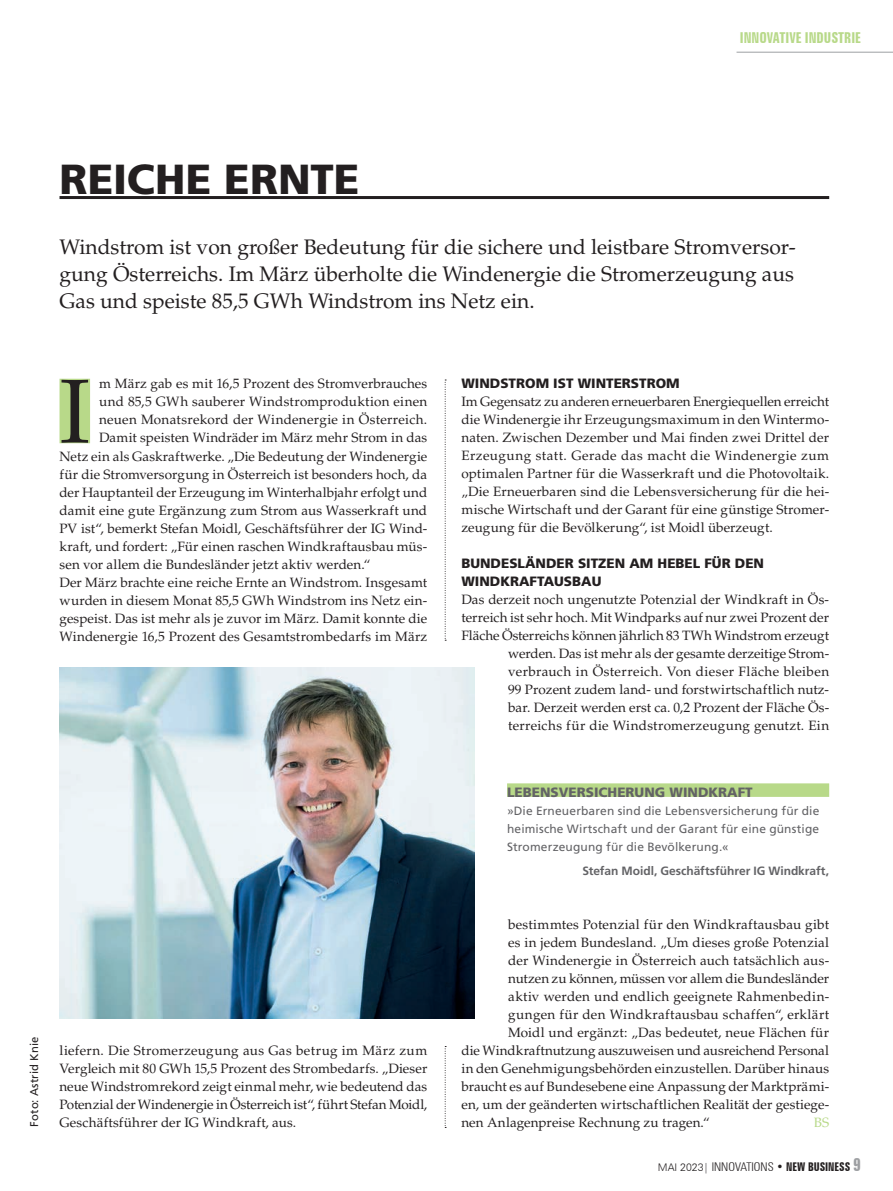
<style>
.page{position:relative;width:893px;height:1191px;background:#fff}
.page>*{position:absolute;margin:0;border:0;box-sizing:border-box;transform-origin:0 0}
.t1{font:90.6px "Palatino LT Std";color:#231f20}
.t2{font:900 42px "Frutiger LT Std";color:#231f20}
.t3{font:21px/27px "Palatino LT Std";color:#231f20;text-align:justify}
.t4{font:700 extra-condensed 15px "Zurich BT";color:#b8d989}
.t5{font:13.5px/18px "Palatino LT Std";letter-spacing:.01em;color:#231f20;text-align:justify}
.t6{font:900 13.5px/18px "Frutiger LT Std";color:#231f20}
.t7{font:13.5px "Palatino LT Std";letter-spacing:.03em;color:#231f20}
.t8{font:900 13.5px "Frutiger LT Std";color:#636366}
.t9{font:13.5px "Palatino LT Std";color:#b8d989}
.t10{font:12px/18px "Frutiger LT Std";letter-spacing:.01em;color:#636366;text-align:justify}
.t11{font:700 12px "Frutiger LT Std";color:#636366}
.t12{font:700 extra-condensed 12px "Zurich BT";color:#231f20}
.t13{font:11.25px "Frutiger LT Std";letter-spacing:.015em;color:#231f20}
.s1{font-weight:300;font-stretch:normal;font-size:10.5px}
.s2{font-weight:300;font-stretch:condensed}
.s3{font-size:18px;color:#9d9fa2}
</style>
<div class="page">
<hr style="left:736px;top:52px;width:157px;height:1px;background:#9d9fa2">
<div style="left:60px;top:379px;width:30px;height:64px;background:#b8d989"></div>
<img style="left:60px;top:667px;width:414px;height:351px">
<svg style="left:445px;top:1046px;width:1px;height:82px"></svg>
<svg style="left:445px;top:379px;width:1px;height:262px"></svg>
<hr style="left:60px;top:196px;width:769px;height:3px;background:#231f20">
<div style="left:507px;top:783px;width:322px;height:14px;background:#b8d989"></div>
<p class="t4" style="left:740px;top:29px;width:123px">INNOVATIVE INDUSTRIE</p>
<h2 class="t2" style="left:60px;top:154px;width:301px">REICHE ERNTE</h2>
<h3 class="t3" style="left:60px;top:234px;width:738px">Windstrom ist von großer Bedeutung für die sichere und leistbare Stromversor&shy;gung Österreichs. Im März überholte die Windenergie die Stromerzeugung aus Gas und speiste 85,5 GWh Windstrom ins Netz ein.</h3>
<h1 class="t1" style="left:60px;top:358px;width:32px">I</h1>
<p class="t5" style="left:99px;top:375px;width:330px">m März gab es mit 16,5 Prozent des Stromverbrauches</p>
<p class="t5" style="left:99px;top:393px;width:330px">und 85,5 GWh sauberer Windstromproduktion einen</p>
<p class="t5" style="left:99px;top:411px;width:330px">neuen Monatsrekord der Windenergie in Österreich.</p>
<p class="t5" style="left:99px;top:429px;width:330px">Damit speisten Windräder im März mehr Strom in das</p>
<p class="t5" style="left:60px;top:447px;width:369px">Netz ein als Gaskraftwerke. „Die Bedeutung der Windenergie</p>
<p class="t5" style="left:60px;top:465px;width:369px">für die Stromversorgung in Österreich ist besonders hoch, da</p>
<p class="t5" style="left:60px;top:483px;width:369px">der Hauptanteil der Erzeugung im Winterhalbjahr erfolgt und</p>
<p class="t5" style="left:60px;top:501px;width:369px">damit eine gute Ergänzung zum Strom aus Wasserkraft und</p>
<p class="t5" style="left:60px;top:519px;width:369px">PV ist“, bemerkt Stefan Moidl, Geschäftsführer der IG Wind-</p>
<p class="t5" style="left:60px;top:537px;width:369px">kraft, und fordert: „Für einen raschen Windkraftausbau müs-</p>
<p class="t5" style="left:60px;top:555px;width:313px">sen vor allem die Bundesländer jetzt aktiv werden.“</p>
<p class="t5" style="left:60px;top:573px;width:369px">Der März brachte eine reiche Ernte an Windstrom. Insgesamt</p>
<p class="t5" style="left:60px;top:591px;width:369px">wurden in diesem Monat 85,5 GWh Windstrom ins Netz ein-</p>
<p class="t5" style="left:60px;top:609px;width:369px">gespeist. Das ist mehr als je zuvor im März. Damit konnte die</p>
<p class="t5" style="left:60px;top:627px;width:369px">Windenergie 16,5 Prozent des Gesamtstrombedarfs im März</p>
<p class="t13" style="left:28px;top:1126px;width:92px;rotate:-90deg">Foto: Astrid Knie</p>
<p class="t5" style="left:60px;top:1041px;width:369px">liefern. Die Stromerzeugung aus Gas betrug im März zum Vergleich mit 80 GWh 15,5 Prozent des Strombedarfs. „Dieser neue Windstromrekord zeigt einmal mehr, wie bedeutend das Potenzial der Windenergie in Österreich ist“, führt Stefan Moidl, Geschäftsführer der IG Windkraft, aus.</p>
<p class="t6" style="left:461px;top:375px;width:220px">WINDSTROM IST WINTERSTROM</p>
<p class="t5" style="left:461px;top:393px;width:369px">Im Gegensatz zu anderen erneuerbaren Energiequellen erreicht die Windenergie ihr Erzeugungsmaximum in den Wintermo&shy;naten. Zwischen Dezember und Mai nden zwei Drittel der Erzeugung statt. Gerade das macht die Windenergie zum optimalen Partner für die Wasserkraft und die Photovoltaik. „Die Erneuerbaren sind die Lebensversicherung für die hei&shy;mische Wirtschaft und der Garant für eine günstige Stromer&shy;zeugung für die Bevölkerung“, ist Moidl überzeugt.</p>
<p class="t6" style="left:461px;top:554px;width:304px">BUNDESLÄNDER SITZEN AM HEBEL FÜR DEN<br>WINDKRAFTAUSBAU</p>
<p class="t5" style="left:461px;top:591px;width:369px;text-align:right">Das derzeit noch ungenutzte Potenzial der Windkraft in Ös&shy;terreich ist sehr hoch. Mit Windparks auf nur zwei Prozent der Fläche Österreichs können jährlich 83 TWh Windstrom erzeugt werden. Das ist mehr als der gesamte derzeitige Strom&shy;verbrauch in Österreich. Von dieser Fläche bleiben<br>99 Prozent zudem land- und forstwirtschaftlich nutz-<br>bar. Derzeit werden erst ca. 0,2 Prozent der Fläche Ös&shy;terreichs für die Windstromerzeugung genutzt. Ein</p>
<p class="t8" style="left:507px;top:784px;width:247px">LEBENSVERSICHERUNG WINDKRAFT</p>
<p class="t10" style="left:507px;top:801px;width:314px">»Die Erneuerbaren sind die Lebensversicherung für die heimische Wirtschaft und der Garant für eine günstige Stromerzeugung für die Bevölkerung.«</p>
<p class="t11" style="left:582px;top:863px;width:248px">Stefan Moidl, Geschäftsführer IG Windkraft,</p>
<p class="t5" style="left:508px;top:915px;width:323px">bestimmtes Potenzial für den Windkraftausbau gibt</p>
<p class="t5" style="left:508px;top:933px;width:322px">es in jedem Bundesland. „Um dieses große Potenzial</p>
<p class="t5" style="left:508px;top:951px;width:323px">der Windenergie in Österreich auch tatsächlich aus-</p>
<p class="t5" style="left:508px;top:969px;width:322px">nutzen zu können, müssen vor allem die Bundesländer</p>
<p class="t5" style="left:508px;top:987px;width:323px">aktiv werden und endlich geeignete Rahmenbedin-</p>
<p class="t7" style="left:508px;top:1006px;width:323px">gungen für den Windkraftausbau schaffen“, erklärt</p>
<p class="t5" style="left:508px;top:1023px;width:323px">Moidl und ergänzt: „Das bedeutet, neue Flächen für</p>
<p class="t5" style="left:461px;top:1041px;width:369px">die Windkraftnutzung auszuweisen und ausreichend Personal</p>
<p class="t5" style="left:461px;top:1059px;width:369px">in den Genehmigungsbehörden einzustellen. Darüber hinaus</p>
<p class="t5" style="left:461px;top:1077px;width:369px">braucht es auf Bundesebene eine Anpassung der Marktprämi-</p>
<p class="t5" style="left:461px;top:1095px;width:369px">en, um der geänderten wirtschaftlichen Realität der gestiege-</p>
<p class="t5" style="left:461px;top:1113px;width:250px">nen Anlagenpreise Rechnung zu tragen.“</p>
<p class="t9" style="left:814px;top:1114px;width:17px">BS</p>
<p class="t12" style="left:658px;top:1159px;width:205px"><span class="s1">MAI 2023|</span> <span class="s2">INNOVATIONS</span> • NEW BUSINESS <span class="s3">9</span></p>
</div>
